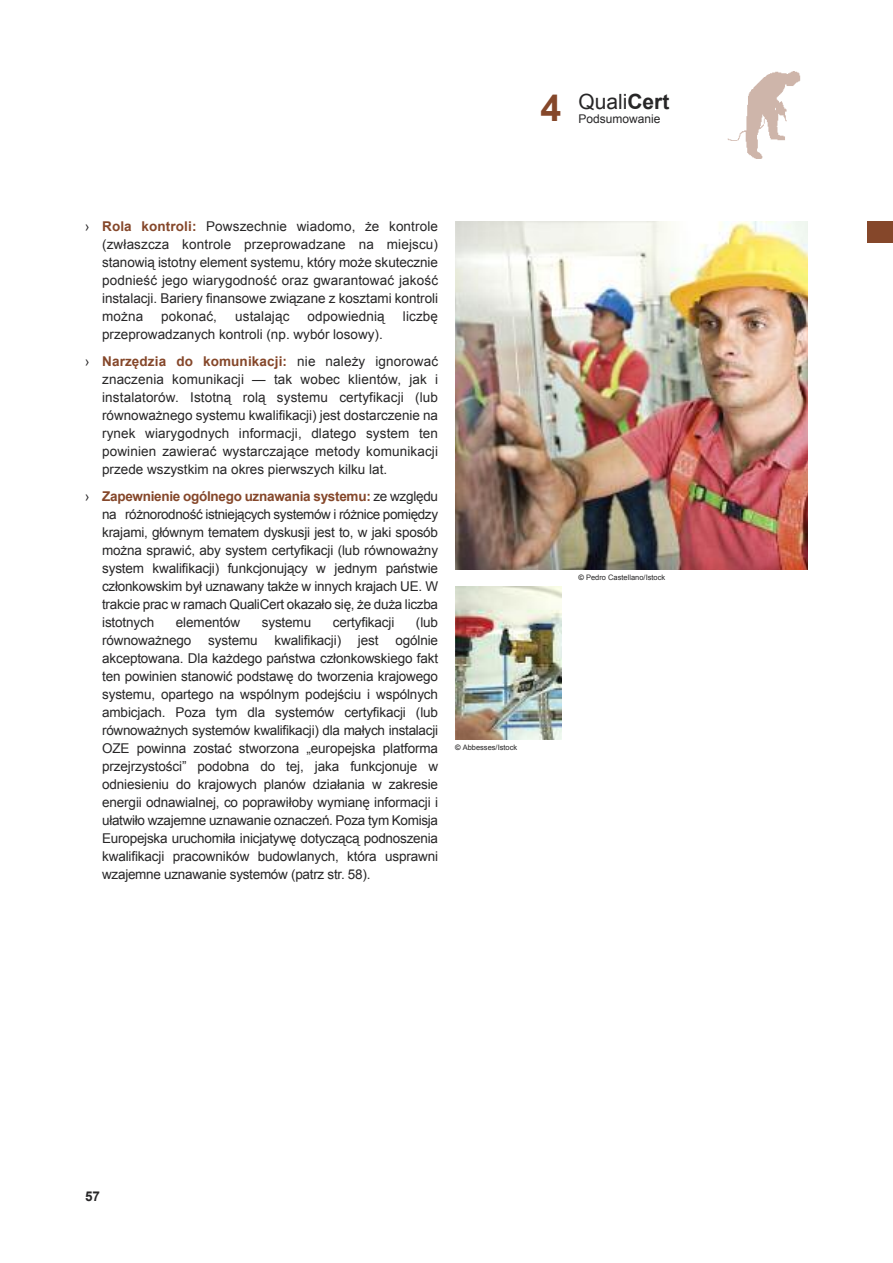
<style>
.page{position:relative;width:893px;height:1263px;background:#fff}
.page>*{position:absolute;margin:0;border:0;box-sizing:border-box;transform-origin:0 0}
.t1{font:21px "Arial";color:#272627}
.t2{font:13.5px/18px "Arial";letter-spacing:-.005em;color:#272627;text-align:justify}
.t3{font:700 13.5px "Arial";color:#272627}
.t4{font:12px "Arial";color:#272627}
.t5{font:7.5px "Arial";color:#272627}
.s1{font-weight:700;font-size:37.5px;color:#85472a}
.s2{font-weight:700}
.s3{font-weight:700;color:#85472a}
</style>
<div class="page">
<div style="left:867px;top:221px;width:26px;height:21px;background:#85472a"></div>
<img style="left:455px;top:221px;width:353px;height:349px">
<img style="left:455px;top:587px;width:106px;height:153px">
<img style="left:727px;top:71px;width:74px;height:88px">
<h1 class="t1" style="left:541px;top:90px;width:130px"><span class="s1">4</span> Quali<span class="s2">Cert</span></h1>
<p class="t4" style="left:578px;top:112px;width:84px">Podsumowanie</p>
<p class="t2" style="left:102px;top:217px;width:337px;text-indent:-17px">› <span class="s3">Rola kontroli:</span> Powszechnie wiadomo, że kontrole (zwłaszcza kontrole przeprowadzane na miejscu) stanowią istotny element systemu, który może skutecznie podnieść jego wiarygodność oraz gwarantować jakość instalacji. Bariery finansowe związane z kosztami kontroli można</p>
<p class="t2" style="left:161px;top:307px;width:57px">pokonać,</p>
<p class="t2" style="left:235px;top:307px;width:56px">ustalając</p>
<p class="t2" style="left:308px;top:307px;width:79px">odpowiednią</p>
<p class="t2" style="left:403px;top:307px;width:37px">liczbę</p>
<p class="t2" style="left:85px;top:321px;width:354px;line-height:27px;text-indent:17px">przeprowadzanych kontroli (np. wybór losowy).<br>› <span class="s3">Narzędzia do komunikacji:</span> nie należy ignorować</p>
<p class="t2" style="left:102px;top:370px;width:337px">znaczenia komunikacji — tak wobec klientów, jak i instalatorów. Istotną rolą systemu certyfikacji (lub równoważnego systemu kwalifikacji) jest dostarczenie na rynek wiarygodnych informacji, dlatego system ten powinien zawierać wystarczające metody komunikacji przede wszystkim na okres pierwszych kilku lat.</p>
<p class="t2" style="left:102px;top:487px;width:337px;text-indent:-17px">› <span class="s3">Zapewnienie ogólnego uznawania systemu:</span> ze względu na różnorodność istniejących systemów i różnice pomiędzy krajami, głównym tematem dyskusji jest to, w jaki sposób można sprawić, aby system certyfikacji (lub równoważny system kwalifikacji) funkcjonujący w jednym państwie członkowskim był uznawany także w innych krajach UE. W trakcie prac w ramach QualiCert okazało się, że duża liczba istotnych</p>
<p class="t2" style="left:102px;top:613px;width:337px;text-indent:314px">(lub równoważnego systemu kwalifikacji) jest ogólnie akceptowana. Dla każdego państwa członkowskiego fakt ten powinien stanowić podstawę do tworzenia krajowego systemu, opartego na wspólnym podejściu i wspólnych ambicjach. Poza tym dla systemów certyfikacji (lub równoważnych systemów kwalifikacji) dla małych instalacji OZE powinna zostać stworzona „europejska platforma przejrzystości” podobna do tej, jaka funkcjonuje w odniesieniu do krajowych planów działania w zakresie energii odnawialnej, co poprawiłoby wymianę informacji i ułatwiło wzajemne uznawanie oznaczeń. Poza tym Komisja Europejska uruchomiła inicjatywę dotyczącą podnoszenia kwalifikacji pracowników budowlanych, która usprawni wzajemne uznawanie systemów (patrz str. 58).</p>
<p class="t2" style="left:176px;top:613px;width:66px">elementów</p>
<p class="t2" style="left:262px;top:613px;width:51px">systemu</p>
<p class="t2" style="left:333px;top:613px;width:63px">certyfikacji</p>
<p class="t5" style="left:455px;top:743px;width:64px"><span class="s2">©</span> Abbesses/Istock</p>
<p class="t5" style="left:578px;top:573px;width:88px"><span class="s2">©</span> Pedro Castellano/Istock</p>
<p class="t3" style="left:85px;top:1188px;width:17px">57</p>
</div>
